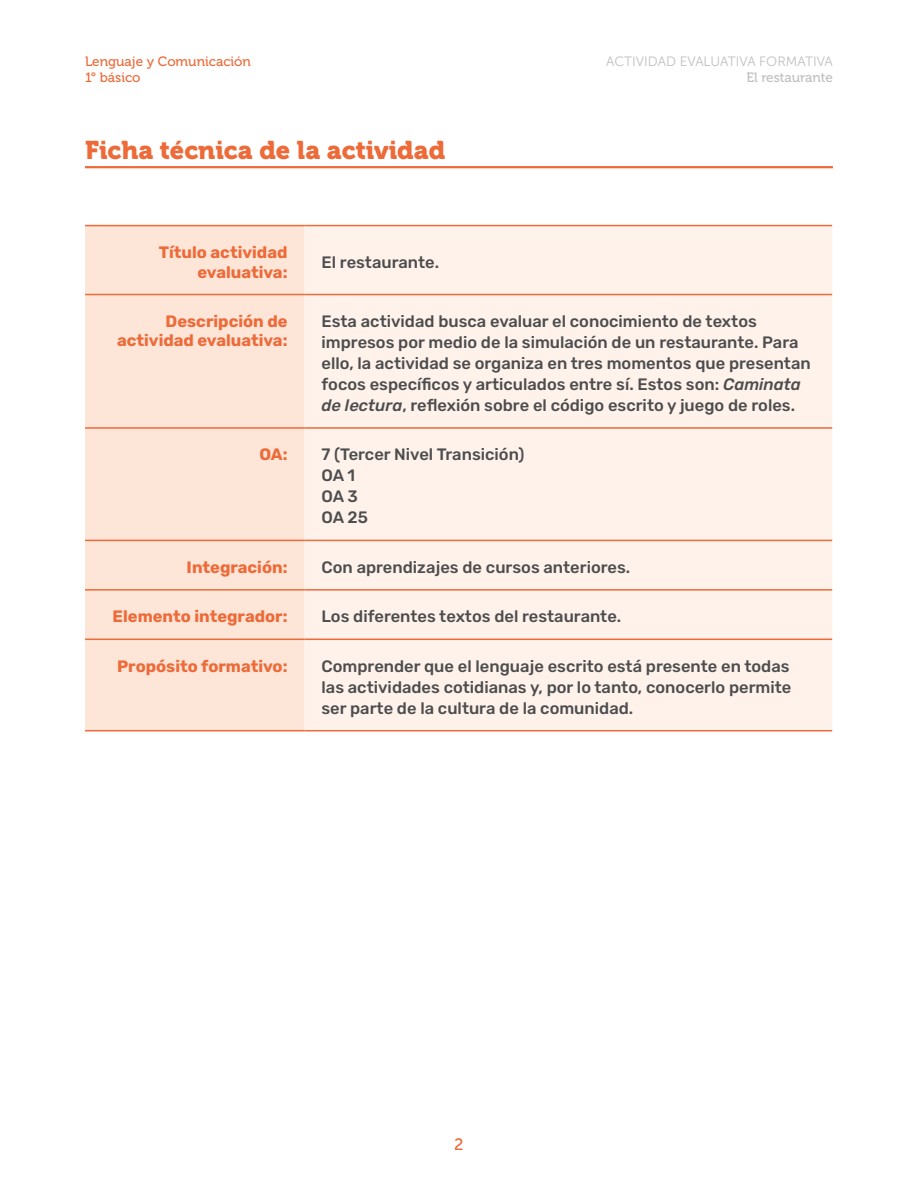
<style>
.page{position:relative;width:918px;height:1188px;background:#fff}
.page>*{position:absolute;margin:0;border:0;box-sizing:border-box;transform-origin:0 0}
.t1{font:25.5px "Museo 900";color:#ed6a39}
.t2{font:500 16.5px/21px "Rubik";color:#4d4d4e}
.t3{font:700 16.5px/19.5px "Rubik";color:#ed6a39;text-align:right}
.t4{font:16.5px "Museo Sans 500";color:#ed6a39}
.t5{font:13.5px/16.2px "Museo 500";color:#ed6a39}
.t6{font:13.5px "Museo Sans 300";color:#c1bebf}
.t7{font:13.5px "Museo 500";color:#c1bebf}
.s1{font-style:italic}
</style>
<div class="page">
<hr style="left:85px;top:166px;width:748px;height:2px;background:#ed6a39">
<div style="left:85px;top:226px;width:220px;height:504px;background:#fde5d7"></div>
<div style="left:305px;top:226px;width:527px;height:504px;background:#fef2eb"></div>
<hr style="left:305px;top:730px;width:527px;height:1px;background:#ed6a39">
<hr style="left:305px;top:225px;width:527px;height:1px;background:#ed6a39">
<hr style="left:305px;top:294px;width:527px;height:1px;background:#ed6a39">
<hr style="left:85px;top:225px;width:220px;height:1px;background:#ed6a39">
<hr style="left:85px;top:294px;width:220px;height:1px;background:#ed6a39">
<hr style="left:305px;top:427px;width:527px;height:2px;background:#ed6a39">
<hr style="left:305px;top:540px;width:527px;height:1px;background:#ed6a39">
<hr style="left:305px;top:589px;width:527px;height:2px;background:#ed6a39">
<hr style="left:85px;top:427px;width:220px;height:2px;background:#ed6a39">
<hr style="left:85px;top:540px;width:220px;height:1px;background:#ed6a39">
<hr style="left:85px;top:589px;width:220px;height:2px;background:#ed6a39">
<hr style="left:305px;top:639px;width:527px;height:1px;background:#ed6a39">
<hr style="left:85px;top:639px;width:220px;height:1px;background:#ed6a39">
<hr style="left:85px;top:730px;width:220px;height:1px;background:#ed6a39">
<p class="t5" style="left:85px;top:53px;width:168px">Lenguaje y Comunicación<br>1° básico</p>
<p class="t6" style="left:606px;top:54px;width:228px">ACTIVIDAD EVALUATIVA FORMATIVA</p>
<p class="t7" style="left:746px;top:70px;width:88px">El restaurante</p>
<h1 class="t1" style="left:85px;top:135px;width:362px">Ficha técnica de la actividad</h1>
<p class="t3" style="left:159px;top:243px;width:130px">Título actividad evaluativa:</p>
<p class="t2" style="left:322px;top:252px;width:119px">El restaurante.</p>
<p class="t3" style="left:117px;top:312px;width:172px">Descripción de actividad evaluativa:</p>
<p class="t2" style="left:322px;top:311px;width:491px">Esta actividad busca evaluar el conocimiento de textos impresos por medio de la simulación de un restaurante. Para ello, la actividad se organiza en tres momentos que presentan focos específicos y articulados entre sí. Estos son: <span class="s1">Caminata de lectura</span>, reflexión sobre el código escrito y juego de roles.</p>
<p class="t3" style="left:259px;top:445px;width:30px">OA:</p>
<p class="t2" style="left:322px;top:445px;width:204px">7 (Tercer Nivel Transición)<br>OA 1<br>OA 3<br>OA 25</p>
<p class="t3" style="left:187px;top:558px;width:102px">Integración:</p>
<p class="t2" style="left:322px;top:557px;width:310px">Con aprendizajes de cursos anteriores.</p>
<p class="t3" style="left:113px;top:607px;width:176px">Elemento integrador:</p>
<p class="t2" style="left:322px;top:607px;width:301px">Los diferentes textos del restaurante.</p>
<p class="t3" style="left:117px;top:657px;width:172px">Propósito formativo:</p>
<p class="t2" style="left:322px;top:656px;width:471px;text-align:justify">Comprender que el lenguaje escrito está presente en todas las actividades cotidianas y, por lo tanto, conocerlo permite ser parte de la cultura de la comunidad.</p>
<p class="t4" style="left:454px;top:1135px;width:11px">2</p>
</div>
